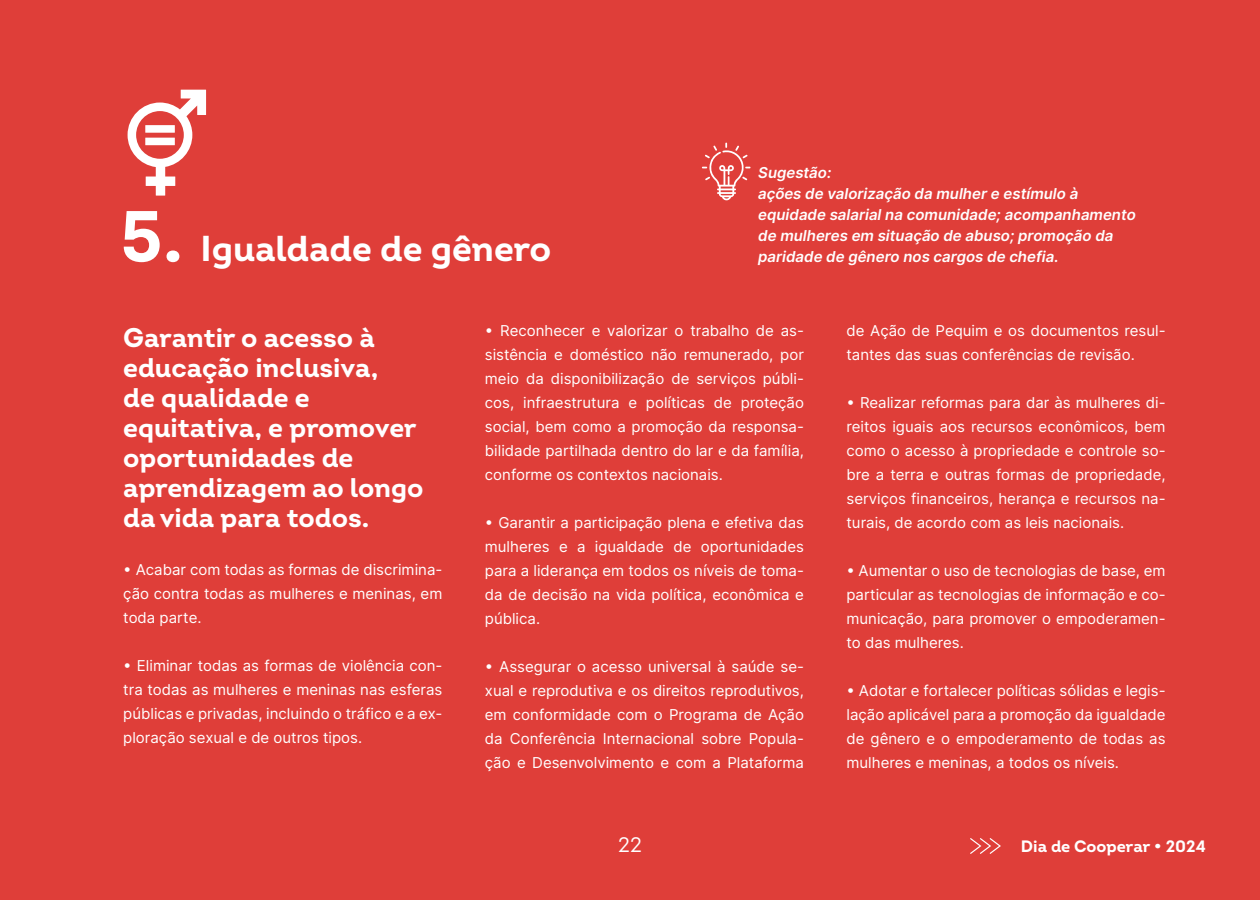
<style>
.page{position:relative;width:1260px;height:900px;background:#df3e39}
.page>*{position:absolute;margin:0;border:0;box-sizing:border-box;transform-origin:0 0}
.t1{font:700 36px "Intro";color:#fff}
.t2{font:700 27px/30px "Intro";color:#fff}
.t3{font:21px "Intro";color:#fff}
.t4{font:700 16.5px "Intro";color:#fff}
.t5{font:15px/24px "Inter";color:#fff;text-align:justify}
.t6{font:italic 600 15px/21px "Inter";color:#fff}
.s1{font-size:72px}
</style>
<div class="page">
<svg style="left:128px;top:90px;width:78px;height:106px"></svg>
<div style="left:145px;top:125px;width:30px;height:8px;background:#fff"></div>
<div style="left:145px;top:138px;width:30px;height:7px;background:#fff"></div>
<svg style="left:702px;top:143px;width:49px;height:57px"></svg>
<svg style="left:970px;top:838px;width:31px;height:16px"></svg>
<h1 class="t1" style="left:120px;top:226px;width:433px"><span class="s1">5.</span> Igualdade de gênero</h1>
<p class="t6" style="left:758px;top:162px;width:379px">Sugestão:<br>ações de valorização da mulher e estímulo à equidade salarial na comunidade; acompanhamento de mulheres em situação de abuso; promoção da paridade de gênero nos cargos de chefia.</p>
<h2 class="t2" style="left:123px;top:322px;width:302px">Garantir o acesso à educação inclusiva,<br>de qualidade e equitativa, e promover oportunidades de aprendizagem ao longo da vida para todos.</h2>
<p class="t5" style="left:123px;top:557px;width:321px">• Acabar com todas as formas de discrimina&shy;ção contra todas as mulheres e meninas, em toda parte.</p>
<p class="t5" style="left:123px;top:653px;width:321px">• Eliminar todas as formas de violência con&shy;tra todas as mulheres e meninas nas esferas públicas e privadas, incluindo o tráfico e a ex&shy;ploração sexual e de outros tipos.</p>
<p class="t5" style="left:485px;top:318px;width:321px">• Reconhecer e valorizar o trabalho de as&shy;sistência e doméstico não remunerado, por meio da disponibilização de serviços públi&shy;cos, infraestrutura e políticas de proteção social, bem como a promoção da responsa&shy;bilidade partilhada dentro do lar e da família, conforme os contextos nacionais.</p>
<p class="t5" style="left:485px;top:510px;width:321px">• Garantir a participação plena e efetiva das mulheres e a igualdade de oportunidades para a liderança em todos os níveis de toma&shy;da de decisão na vida política, econômica e pública.</p>
<p class="t5" style="left:485px;top:654px;width:321px">• Assegurar o acesso universal à saúde se&shy;xual e reprodutiva e os direitos reprodutivos, em conformidade com o Programa de Ação da Conferência Internacional sobre Popula&shy;ção e Desenvolvimento e com a Plataforma</p>
<p class="t5" style="left:847px;top:318px;width:321px">de Ação de Pequim e os documentos resul&shy;tantes das suas conferências de revisão.</p>
<p class="t5" style="left:847px;top:390px;width:321px">• Realizar reformas para dar às mulheres di&shy;reitos iguais aos recursos econômicos, bem como o acesso à propriedade e controle so&shy;bre a terra e outras formas de propriedade, serviços financeiros, herança e recursos na&shy;turais, de acordo com as leis nacionais.</p>
<p class="t5" style="left:847px;top:558px;width:321px">• Aumentar o uso de tecnologias de base, em particular as tecnologias de informação e co&shy;municação, para promover o empoderamen&shy;to das mulheres.</p>
<p class="t5" style="left:847px;top:678px;width:321px">• Adotar e fortalecer políticas sólidas e legis&shy;lação aplicável para a promoção da igualdade de gênero e o empoderamento de todas as mulheres e meninas, a todos os níveis.</p>
<h3 class="t3" style="left:618px;top:832px;width:25px">22</h3>
<p class="t4" style="left:1021px;top:836px;width:187px">Dia de Cooperar • 2024</p>
</div>
